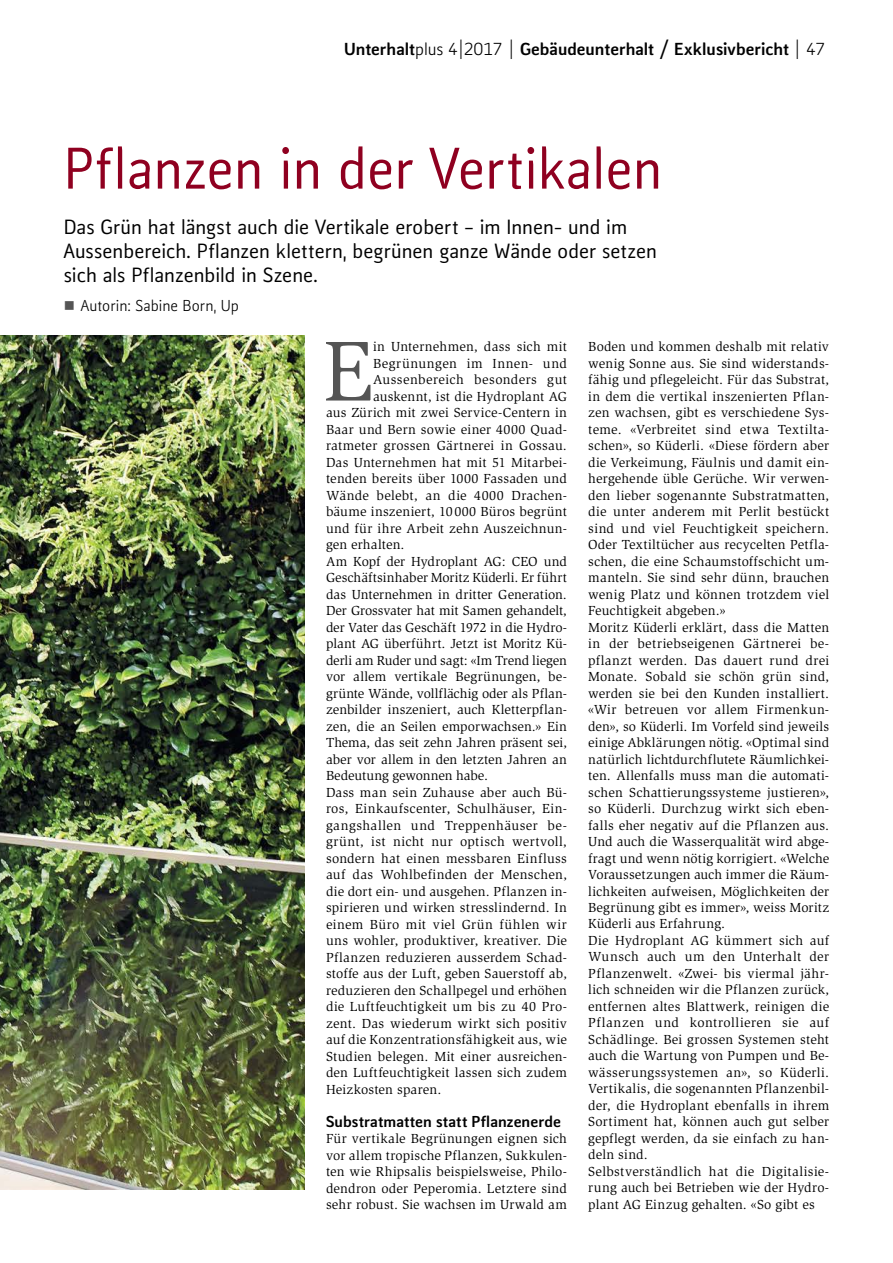
<style>
.page{position:relative;width:893px;height:1263px;background:#fff}
.page>*{position:absolute;margin:0;border:0;box-sizing:border-box;transform-origin:0 0}
.t1{font:87.45px "Slimbach";color:#555}
.t2{font:500 55.5px "Kofi Pure Sans";letter-spacing:.01em;color:#8f0020;scale:.95 1}
.t3{font:500 19.5px/24px "Kofi Pure Sans";letter-spacing:.005em;color:#000}
.t4{font:800 16.5px "Kofi Pure Sans";letter-spacing:.005em;color:#000}
.t5{font:800 15px "Kofi Pure Sans";letter-spacing:.01em;color:#000}
.t6{font:15px "Kofi Pure Sans";letter-spacing:.005em;color:#000}
.t7{font:13.5px/16.5px "Slimbach";letter-spacing:.015em;color:#000;text-align:justify}
.t8{font:13.5px "Slimbach";letter-spacing:-.005em;color:#000}
.t9{font:13.5px "Slimbach";letter-spacing:.035em;color:#000}
.t10{font:13.5px "Slimbach";letter-spacing:-.01em;color:#000}
.t11{font:13.5px "Slimbach";letter-spacing:.045em;color:#000}
.s1{font-weight:400}
</style>
<div class="page">
<img style="left:0;top:335px;width:305px;height:854px">
<p class="t4" style="left:344px;top:38px;width:482px">Unterhalt<span class="s1">plus 4|2017 |</span> Gebäudeunterhalt / Exklusivbericht <span class="s1">| 47</span></p>
<h2 class="t2" style="left:64px;top:132px;width:631px">Pflanzen in der Vertikalen</h2>
<h3 class="t3" style="left:64px;top:215px;width:594px">Das Grün hat längst auch die Vertikale erobert – im Innen- und im<br>Aussenbereich. Pflanzen klettern, begrünen ganze Wände oder setzen sich als Pflanzenbild in Szene.</h3>
<p class="t6" style="left:81px;top:296px;width:160px">Autorin: Sabine Born, Up</p>
<h1 class="t1" style="left:323px;top:321px;width:52px">E</h1>
<p class="t7" style="left:373px;top:338px;width:195px">in Unternehmen, dass sich mit</p>
<p class="t7" style="left:588px;top:338px;width:242px;text-align:left">Boden und kommen deshalb mit relativ wenig Sonne aus. Sie sind widerstands&shy;fähig und pflegeleicht. Für das Substrat, in dem die vertikal inszenierten Pflan&shy;zen wachsen, gibt es verschiedene Sys&shy;teme. «Verbreitet sind etwa Textilta&shy;schen», so Küderli. «Diese fördern aber die Verkeimung, Fäulnis und damit ein&shy;hergehende üble Gerüche. Wir verwen&shy;den lieber sogenannte Substratmatten, die unter anderem mit Perlit bestückt sind und viel Feuchtigkeit speichern.<br>Oder Textiltücher aus recycelten Petfla&shy;schen, die eine Schaumstoffschicht um&shy;manteln. Sie sind sehr dünn, brauchen wenig Platz und können trotzdem viel Feuchtigkeit abgeben.»<br>Moritz Küderli erklärt, dass die Matten in der betriebseigenen Gärtnerei be&shy;pflanzt werden. Das dauert rund drei Monate. Sobald sie schön grün sind, werden sie bei den Kunden installiert. «Wir betreuen vor allem Firmenkun&shy;den», so Küderli. Im Vorfeld sind jeweils einige Abklärungen nötig. «Optimal sind natürlich lichtdurchflutete Räumlichkei&shy;ten. Allenfalls muss man die automati&shy;schen Schattierungssysteme justieren», so Küderli. Durchzug wirkt sich eben&shy;falls eher negativ auf die Pflanzen aus.<br>Und auch die Wasserqualität wird abge&shy;fragt und wenn nötig korrigiert. «Welche Voraussetzungen auch immer die Räum&shy;lichkeiten aufweisen, Möglichkeiten der Begrünung gibt es immer», weiss Moritz Küderli aus Erfahrung.<br>Die Hydroplant AG kümmert sich auf Wunsch auch um den Unterhalt der Pflanzenwelt. «Zwei- bis viermal jähr&shy;lich schneiden wir die Pflanzen zurück, entfernen altes Blattwerk, reinigen die Pflanzen und kontrollieren sie auf Schädlinge. Bei grossen Systemen steht auch die Wartung von Pumpen und Be&shy;wässerungssystemen an», so Küderli.<br>Vertikalis, die sogenannten Pflanzenbil&shy;der, die Hydroplant ebenfalls in ihrem Sortiment hat, können auch gut selber gepflegt werden, da sie einfach zu han&shy;deln sind.<br>Selbstverständlich hat die Digitalisie&shy;rung auch bei Betrieben wie der Hydro&shy;plant AG Einzug gehalten. «So gibt es</p>
<p class="t11" style="left:373px;top:355px;width:195px">Begrünungen im Innen- und</p>
<p class="t9" style="left:373px;top:372px;width:195px">Aussenbereich besonders gut</p>
<p class="t7" style="left:373px;top:388px;width:195px">auskennt, ist die Hydroplant AG</p>
<p class="t7" style="left:326px;top:404px;width:242px">aus Zürich mit zwei Service-Centern in</p>
<p class="t7" style="left:326px;top:421px;width:242px">Baar und Bern sowie einer 4000 Quad-</p>
<p class="t7" style="left:326px;top:437px;width:242px">ratmeter grossen Gärtnerei in Gossau.</p>
<p class="t7" style="left:326px;top:454px;width:242px">Das Unternehmen hat mit 51 Mitarbei-</p>
<p class="t7" style="left:326px;top:470px;width:242px">tenden bereits über 1000 Fassaden und</p>
<p class="t7" style="left:326px;top:487px;width:242px">Wände belebt, an die 4000 Drachen-</p>
<p class="t7" style="left:326px;top:503px;width:242px">bäume inszeniert, 10000 Büros begrünt</p>
<p class="t7" style="left:326px;top:520px;width:242px">und für ihre Arbeit zehn Auszeichnun-</p>
<p class="t7" style="left:326px;top:536px;width:80px">gen erhalten.</p>
<p class="t8" style="left:326px;top:553px;width:242px">Am Kopf der Hydroplant AG: CEO und</p>
<p class="t7" style="left:326px;top:569px;width:242px">Geschäftsinhaber Moritz Küderli. Er führt</p>
<p class="t7" style="left:326px;top:586px;width:242px">das Unternehmen in dritter Generation.</p>
<p class="t10" style="left:326px;top:603px;width:242px">Der Grossvater hat mit Samen gehandelt,</p>
<p class="t8" style="left:326px;top:619px;width:242px">der Vater das Geschäft 1972 in die Hydro-</p>
<p class="t7" style="left:326px;top:635px;width:242px">plant AG überführt. Jetzt ist Moritz Kü-</p>
<p class="t8" style="left:326px;top:652px;width:242px">derli am Ruder und sagt: «Im Trend liegen</p>
<p class="t7" style="left:326px;top:668px;width:242px">vor allem vertikale Begrünungen, be-</p>
<p class="t7" style="left:326px;top:685px;width:242px">grünte Wände, vollflächig oder als Pflan-</p>
<p class="t7" style="left:326px;top:701px;width:242px">zenbilder inszeniert, auch Kletterpflan-</p>
<p class="t7" style="left:326px;top:718px;width:242px">zen, die an Seilen emporwachsen.» Ein</p>
<p class="t8" style="left:326px;top:735px;width:242px">Thema, das seit zehn Jahren präsent sei,</p>
<p class="t7" style="left:326px;top:751px;width:242px">aber vor allem in den letzten Jahren an</p>
<p class="t8" style="left:326px;top:768px;width:164px">Bedeutung gewonnen habe.</p>
<p class="t7" style="left:326px;top:784px;width:242px">Dass man sein Zuhause aber auch Bü-</p>
<p class="t7" style="left:326px;top:800px;width:242px">ros, Einkaufscenter, Schulhäuser, Ein-</p>
<p class="t9" style="left:326px;top:817px;width:242px">gangshallen und Treppenhäuser be-</p>
<p class="t7" style="left:326px;top:833px;width:242px">grünt, ist nicht nur optisch wertvoll,</p>
<p class="t7" style="left:326px;top:850px;width:242px">sondern hat einen messbaren Einfluss</p>
<p class="t7" style="left:326px;top:866px;width:242px">auf das Wohlbefinden der Menschen,</p>
<p class="t7" style="left:326px;top:883px;width:242px">die dort ein- und ausgehen. Pflanzen in-</p>
<p class="t7" style="left:326px;top:899px;width:242px">spirieren und wirken stresslindernd. In</p>
<p class="t7" style="left:326px;top:916px;width:242px">einem Büro mit viel Grün fühlen wir</p>
<p class="t7" style="left:326px;top:932px;width:242px">uns wohler, produktiver, kreativer. Die</p>
<p class="t7" style="left:326px;top:949px;width:242px">Pflanzen reduzieren ausserdem Schad-</p>
<p class="t7" style="left:326px;top:965px;width:242px">stoffe aus der Luft, geben Sauerstoff ab,</p>
<p class="t7" style="left:326px;top:982px;width:242px">reduzieren den Schallpegel und erhöhen</p>
<p class="t7" style="left:326px;top:998px;width:242px">die Luftfeuchtigkeit um bis zu 40 Pro-</p>
<p class="t7" style="left:326px;top:1015px;width:242px">zent. Das wiederum wirkt sich positiv</p>
<p class="t7" style="left:326px;top:1031px;width:242px">auf die Konzentrationsfähigkeit aus, wie</p>
<p class="t7" style="left:326px;top:1048px;width:242px">Studien belegen. Mit einer ausreichen-</p>
<p class="t7" style="left:326px;top:1064px;width:242px">den Luftfeuchtigkeit lassen sich zudem</p>
<p class="t7" style="left:326px;top:1081px;width:117px">Heizkosten sparen.</p>
<p class="t5" style="left:326px;top:1110px;width:236px">Substratmatten statt Pflanzenerde</p>
<p class="t7" style="left:326px;top:1130px;width:242px">Für vertikale Begrünungen eignen sich vor allem tropische Pflanzen, Sukkulen&shy;ten wie Rhipsalis beispielsweise, Philo&shy;dendron oder Peperomia. Letztere sind sehr robust. Sie wachsen im Urwald am</p>
</div>
